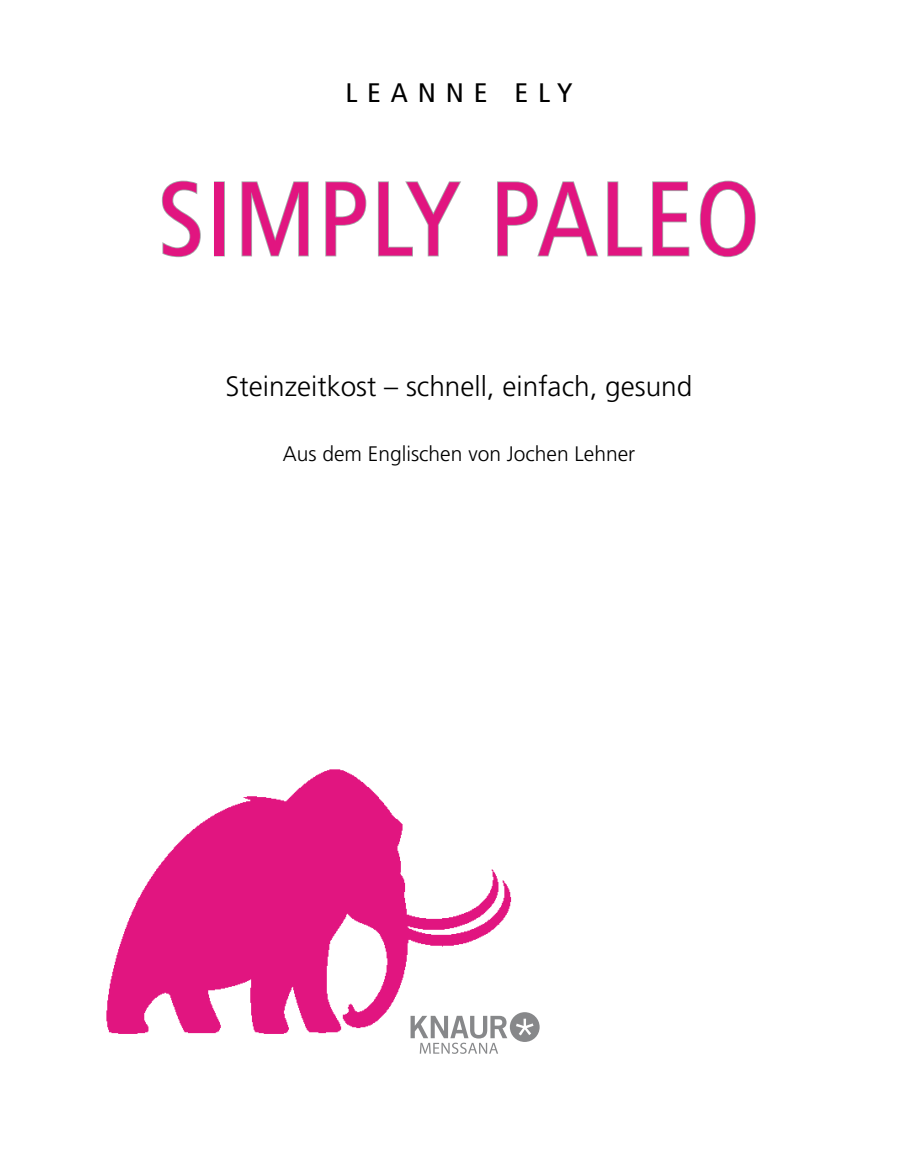
<style>
.page{position:relative;width:918px;height:1166px;background:#fff}
.page>*{position:absolute;margin:0;border:0;box-sizing:border-box;transform-origin:0 0}
.t1{font:condensed 105px "Frutiger LT Std";letter-spacing:.02em;color:#e11580}
.t2{font:300 28px "Frutiger LT Std";color:#000}
.t3{font:condensed 26.78px "Frutiger LT Std";letter-spacing:.33em;color:#000;scale:1.11 1}
.t4{font:300 21px "Frutiger LT Std";color:#000}
</style>
<div class="page">
<img style="left:106px;top:769px;width:406px;height:265px">
<svg style="left:162px;top:180px;width:39px;height:78px"></svg>
<div style="left:214px;top:181px;width:11px;height:75px;border:2px solid #a7a8aa"></div>
<svg style="left:241px;top:181px;width:68px;height:76px"></svg>
<svg style="left:325px;top:181px;width:42px;height:76px"></svg>
<svg style="left:378px;top:181px;width:83px;height:76px"></svg>
<svg style="left:497px;top:181px;width:102px;height:76px"></svg>
<svg style="left:607px;top:181px;width:36px;height:76px"></svg>
<svg style="left:652px;top:181px;width:38px;height:76px"></svg>
<svg style="left:699px;top:180px;width:57px;height:78px"></svg>
<svg style="left:410px;top:1012px;width:129px;height:42px"></svg>
<p class="t3" style="left:345px;top:77px;width:206px">LEANNE ELY</p>
<h1 class="t1" style="left:158px;top:158px;width:603px">SIMPLY PALEO</h1>
<p class="t2" style="left:225px;top:371px;width:468px">Steinzeitkost – schnell, einfach, gesund</p>
<p class="t4" style="left:283px;top:442px;width:354px">Aus dem Englischen von Jochen Lehner</p>
</div>
